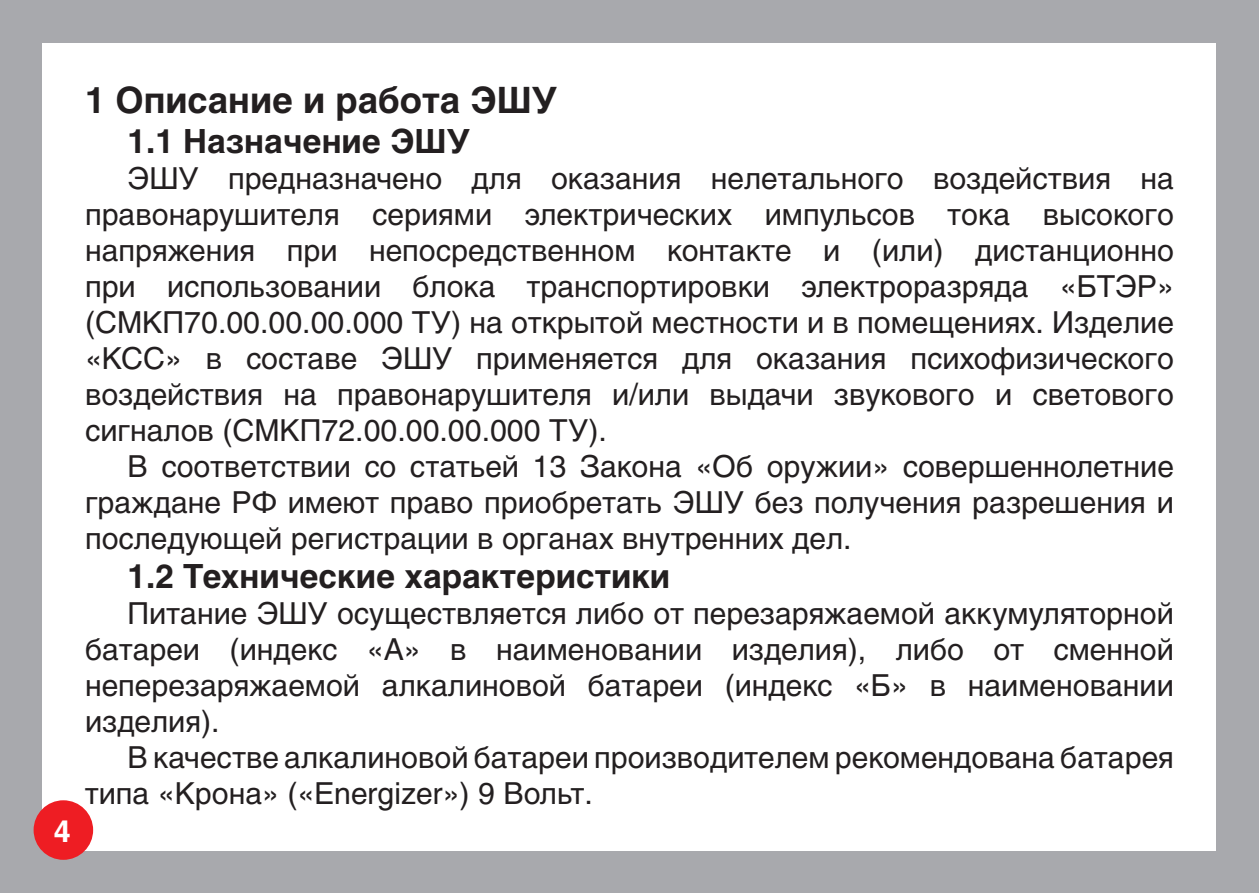
<style>
.page{position:relative;width:1259px;height:893px;background:#a8a9ad}
.page>*{position:absolute;margin:0;border:0;box-sizing:border-box;transform-origin:0 0}
.t1{font:700 36px "Helios";color:#231f20}
.t2{font:700 33px "Helios";color:#231f20}
.t3{font:30px/36px "Helios";color:#231f20;text-align:justify}
.t4{font:700 30px "Helios";color:#fff}
</style>
<div class="page">
<div style="left:43px;top:43px;width:1173px;height:807px;background:#fff"></div>
<div style="left:34px;top:800px;width:59px;height:60px;background:#ee1d23;border-radius:50%"></div>
<p class="t4" style="left:54px;top:813px;width:18px">4</p>
<p class="t1" style="left:85px;top:79px;width:474px">1 Описание и работа ЭШУ</p>
<p class="t2" style="left:128px;top:122px;width:344px">1.1 Назначение ЭШУ</p>
<p class="t3" style="left:85px;top:160px;width:1090px;text-indent:43px">ЭШУ предназначено для оказания нелетального воздействия на правонарушителя сериями электрических импульсов тока высокого напряжения при непосредственном контакте и (или) дистанционно при использовании блока транспортировки электроразряда «БТЭР» (СМКП70.00.00.00.000 ТУ) на открытой местности и в помещениях. Изделие «КСС» в составе ЭШУ применяется для оказания психофизического воздействия на правонарушителя и/или выдачи звукового и светового сигналов (СМКП72.00.00.00.000 ТУ).</p>
<p class="t3" style="left:85px;top:448px;width:1090px;text-indent:43px">В соответствии со статьей 13 Закона «Об оружии» совершеннолетние граждане РФ имеют право приобретать ЭШУ без получения разрешения и последующей регистрации в органах внутренних дел.</p>
<p class="t2" style="left:128px;top:557px;width:544px">1.2 Технические характеристики</p>
<p class="t3" style="left:85px;top:595px;width:1090px;text-indent:43px">Питание ЭШУ осуществляется либо от перезаряжаемой аккумуляторной батареи (индекс «А» в наименовании изделия), либо от сменной неперезаряжаемой алкалиновой батареи (индекс «Б» в наименовании изделия).</p>
<p class="t3" style="left:85px;top:739px;width:1090px;text-indent:43px">В качестве алкалиновой батареи производителем рекомендована батарея типа «Крона» («Energizer») 9 Вольт.</p>
</div>
